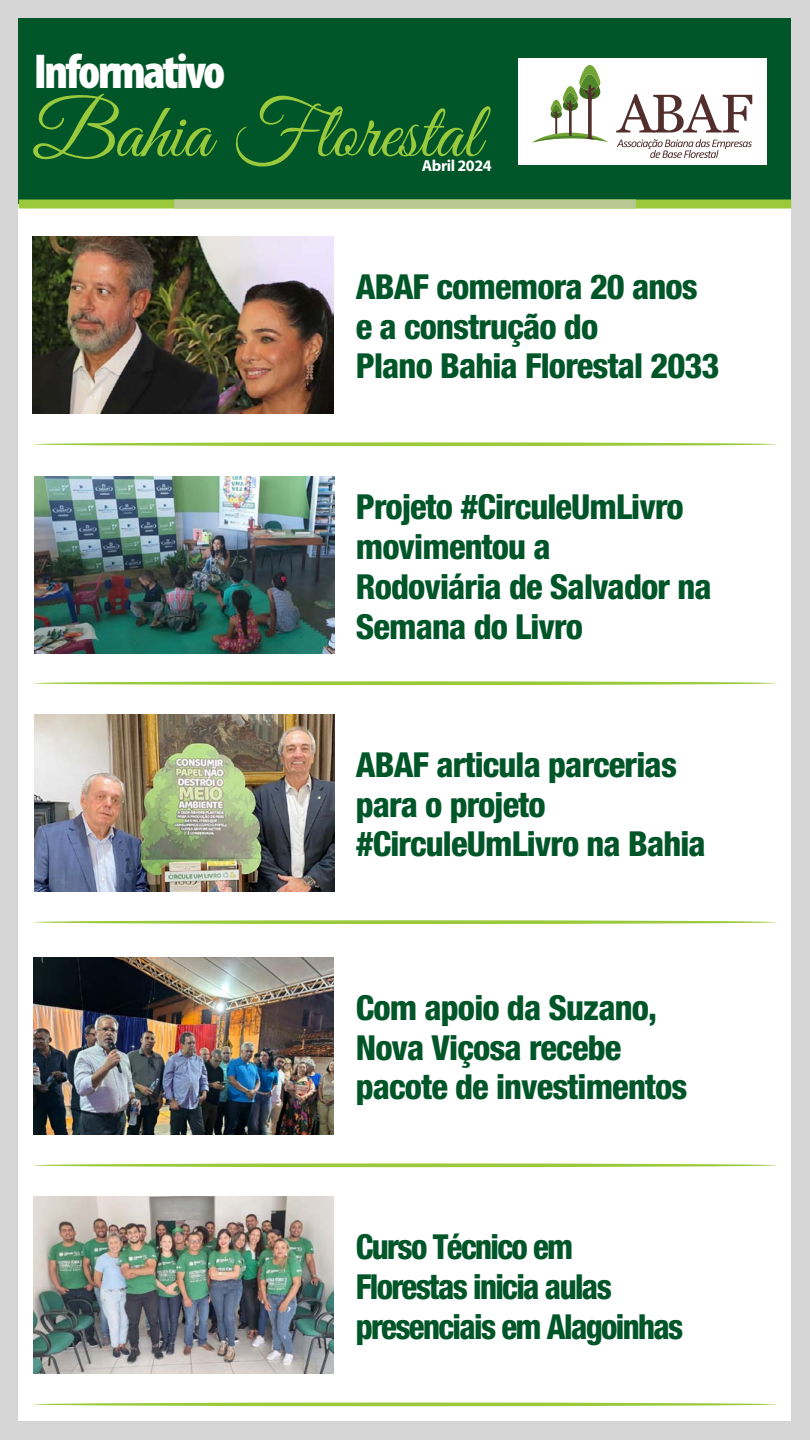
<style>
.page{position:relative;width:810px;height:1440px;background:#d5d5d5}
.page>*{position:absolute;margin:0;border:0;box-sizing:border-box;transform-origin:0 0}
.t1{font:79.65px "Great Vibes";color:#9aca3c}
.t2{font:900 condensed 49.28px "Myriad Pro";letter-spacing:-.05em;color:#fff}
.t3{font:800 condensed 34.5px/39.8px "Helvetica Neue";letter-spacing:-.025em;color:#005629}
.t4{font:800 condensed 34.5px/39.8px "Helvetica Neue";letter-spacing:-.05em;color:#005629;scale:.95 1}
.t5{font:700 15.98px "Myriad";letter-spacing:-.025em;color:#fff}
</style>
<div class="page">
<div style="left:19px;top:19px;width:772px;height:1402px;background:#fff"></div>
<div style="left:19px;top:19px;width:772px;height:185px;background:#005629"></div>
<div style="left:19px;top:199px;width:772px;height:10px;background:#9aca3c"></div>
<div style="left:174px;top:199px;width:462px;height:10px;background:#b7c892"></div>
<div style="left:518px;top:58px;width:249px;height:107px;background:#fff"></div>
<svg style="left:617px;top:139px;width:135px;height:19px"></svg>
<svg style="left:616px;top:94px;width:136px;height:39px"></svg>
<svg style="left:532px;top:65px;width:76px;height:78px"></svg>
<svg style="left:34px;top:920px;width:742px;height:4px;background:#a7d056"></svg>
<svg style="left:34px;top:681px;width:742px;height:4px;background:#a8d157"></svg>
<svg style="left:34px;top:1163px;width:742px;height:4px;background:#a9d25a"></svg>
<svg style="left:34px;top:1402px;width:742px;height:4px;background:#abd35d"></svg>
<svg style="left:34px;top:442px;width:742px;height:4px;background:#a9d159"></svg>
<img style="left:34px;top:714px;width:300px;height:177px">
<img style="left:34px;top:476px;width:300px;height:177px">
<img style="left:34px;top:1196px;width:300px;height:177px">
<img style="left:34px;top:957px;width:300px;height:177px">
<img style="left:33px;top:236px;width:300px;height:177px">
<h2 class="t2" style="left:34px;top:45px;width:193px">Informativo</h2>
<h1 class="t1" style="left:32px;top:88px;width:450px">Bahia Florestal</h1>
<p class="t5" style="left:422px;top:158px;width:71px">Abril 2024</p>
<p class="t3" style="left:356px;top:266px;width:365px">ABAF comemora 20 anos e a construção do<br>Plano Bahia Florestal 2033</p>
<p class="t3" style="left:356px;top:487px;width:357px">Projeto #CirculeUmLivro movimentou a<br>Rodoviária de Salvador na<br>Semana do Livro</p>
<p class="t3" style="left:356px;top:744px;width:352px">ABAF articula parcerias para o projeto #CirculeUmLivro na Bahia</p>
<p class="t3" style="left:356px;top:987px;width:333px">Com apoio da Suzano,<br>Nova Viçosa recebe pacote de investimentos</p>
<p class="t4" style="left:356px;top:1226px;width:346px">Curso Técnico em<br>Florestas inicia aulas presenciais em Alagoinhas</p>
</div>
